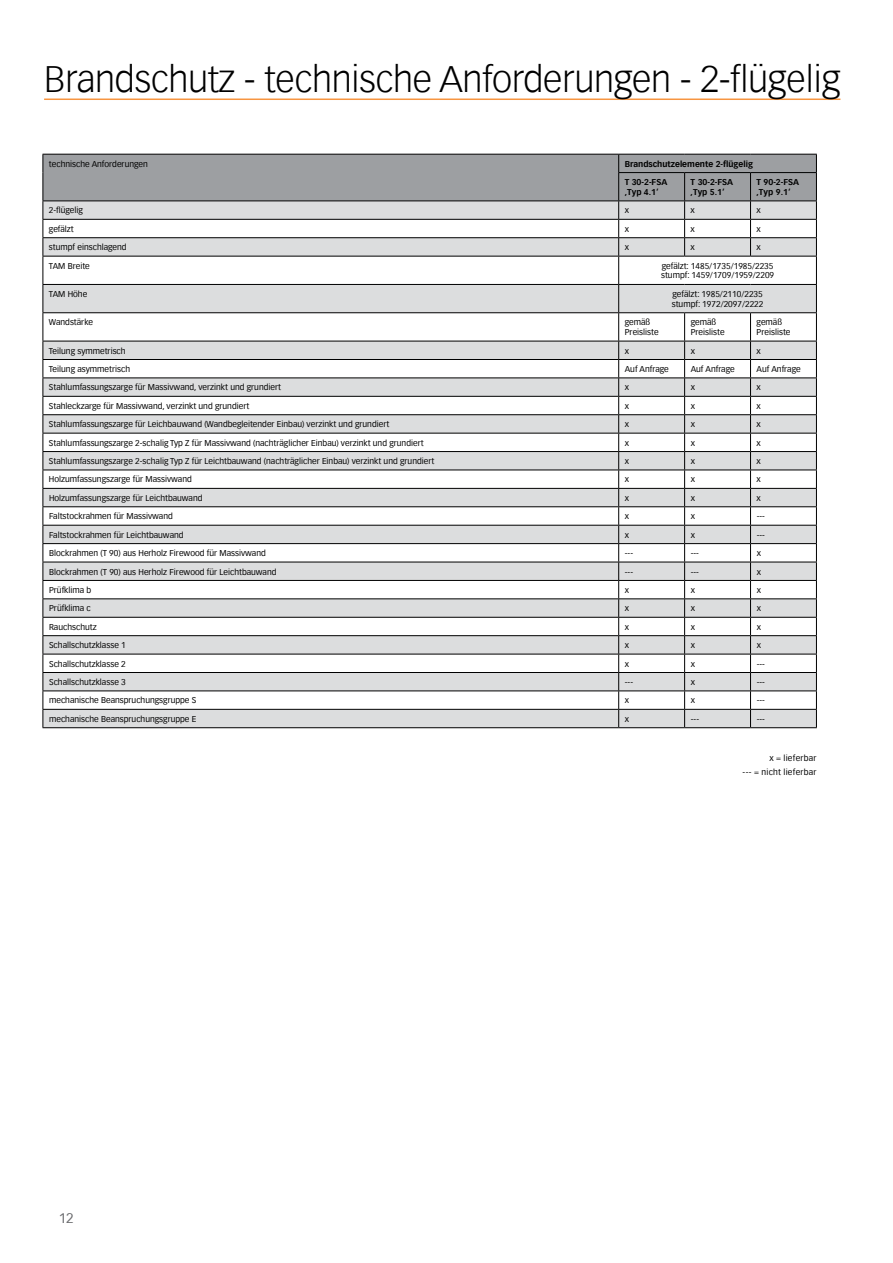
<style>
.page{position:relative;width:893px;height:1263px;background:#fff}
.page>*{position:absolute;margin:0;border:0;box-sizing:border-box;transform-origin:0 0}
.t1{font:300 36px "Vectora Com";letter-spacing:-.01em;color:#000}
.t2{font:13.5px "Vectora Com";color:#6d6e71}
.t3{font:8.25px/9.9px "Vectora Com";color:#000}
.t4{font:700 8.25px/9.9px "Vectora Com";color:#000}
.t5{font:8.25px/14.1px "Vectora Com";letter-spacing:.03em;color:#000;text-align:right}
</style>
<div class="page">
<hr style="left:44px;top:99px;width:796px;height:1px;background:#f79541">
<svg style="left:43px;top:154px;width:774px;height:573px"></svg>
<hr style="left:43px;top:727px;width:576px;height:1px;background:#000">
<hr style="left:619px;top:727px;width:66px;height:1px;background:#000">
<hr style="left:685px;top:727px;width:65px;height:1px;background:#000">
<hr style="left:750px;top:727px;width:67px;height:1px;background:#000">
<h1 class="t1" style="left:44px;top:57px;width:798px">Brandschutz - technische Anforderungen - 2-flügelig</h1>
<p class="t3" style="left:49px;top:159px;width:101px">technische Anforderungen</p>
<p class="t4" style="left:625px;top:159px;width:130px">Brandschutzelemente 2-flügelig</p>
<p class="t4" style="left:625px;top:177px;width:44px">T 30-2-FSA ‚Typ 4.1‘</p>
<p class="t4" style="left:691px;top:177px;width:44px">T 30-2-FSA ‚Typ 5.1‘</p>
<p class="t4" style="left:756px;top:177px;width:44px">T 90-2-FSA ‚Typ 9.1‘</p>
<p class="t3" style="left:49px;top:205px;width:36px">2-flügelig</p>
<p class="t3" style="left:625px;top:205px;width:6px">x</p>
<p class="t3" style="left:691px;top:205px;width:6px">x</p>
<p class="t3" style="left:756px;top:205px;width:6px">x</p>
<p class="t3" style="left:49px;top:224px;width:26px">gefälzt</p>
<p class="t3" style="left:625px;top:224px;width:6px">x</p>
<p class="t3" style="left:691px;top:224px;width:6px">x</p>
<p class="t3" style="left:756px;top:224px;width:6px">x</p>
<p class="t3" style="left:49px;top:242px;width:79px">stumpf einschlagend</p>
<p class="t3" style="left:625px;top:242px;width:6px">x</p>
<p class="t3" style="left:691px;top:242px;width:6px">x</p>
<p class="t3" style="left:757px;top:242px;width:6px">x</p>
<p class="t3" style="left:49px;top:261px;width:42px">TAM Breite</p>
<p class="t3" style="left:661px;top:261px;width:115px">gefälzt: 1485/1735/1985/2235 stumpf: 1459/1709/1959/2209</p>
<p class="t3" style="left:49px;top:289px;width:40px">TAM Höhe</p>
<p class="t3" style="left:672px;top:289px;width:93px">gefälzt: 1985/2110/2235 stumpf: 1972/2097/2222</p>
<p class="t3" style="left:49px;top:317px;width:46px">Wandstärke</p>
<p class="t3" style="left:625px;top:317px;width:35px">gemäß<br>Preisliste</p>
<p class="t3" style="left:691px;top:317px;width:35px">gemäß<br>Preisliste</p>
<p class="t3" style="left:757px;top:317px;width:35px">gemäß<br>Preisliste</p>
<p class="t3" style="left:49px;top:346px;width:78px">Teilung symmetrisch</p>
<p class="t3" style="left:625px;top:346px;width:6px">x</p>
<p class="t3" style="left:691px;top:346px;width:6px">x</p>
<p class="t3" style="left:757px;top:346px;width:6px">x</p>
<p class="t3" style="left:49px;top:364px;width:83px">Teilung asymmetrisch</p>
<p class="t3" style="left:625px;top:364px;width:46px">Auf Anfrage</p>
<p class="t3" style="left:691px;top:364px;width:46px">Auf Anfrage</p>
<p class="t3" style="left:757px;top:364px;width:46px">Auf Anfrage</p>
<p class="t3" style="left:49px;top:382px;width:234px">Stahlumfassungszarge für Massivwand, verzinkt und grundiert</p>
<p class="t3" style="left:625px;top:382px;width:6px">x</p>
<p class="t3" style="left:691px;top:382px;width:6px">x</p>
<p class="t3" style="left:757px;top:382px;width:6px">x</p>
<p class="t3" style="left:49px;top:401px;width:202px">Stahleckzarge für Massivwand, verzinkt und grundiert</p>
<p class="t3" style="left:625px;top:401px;width:6px">x</p>
<p class="t3" style="left:691px;top:401px;width:6px">x</p>
<p class="t3" style="left:757px;top:401px;width:6px">x</p>
<p class="t3" style="left:49px;top:419px;width:342px">Stahlumfassungszarge für Leichbauwand (Wandbegleitender Einbau) verzinkt und grundiert</p>
<p class="t3" style="left:625px;top:419px;width:6px">x</p>
<p class="t3" style="left:691px;top:419px;width:6px">x</p>
<p class="t3" style="left:757px;top:419px;width:6px">x</p>
<p class="t3" style="left:49px;top:438px;width:376px">Stahlumfassungszarge 2-schalig Typ Z für Massivwand (nachträglicher Einbau) verzinkt und grundiert</p>
<p class="t3" style="left:625px;top:438px;width:6px">x</p>
<p class="t3" style="left:691px;top:438px;width:6px">x</p>
<p class="t3" style="left:757px;top:438px;width:6px">x</p>
<p class="t3" style="left:49px;top:456px;width:387px">Stahlumfassungszarge 2-schalig Typ Z für Leichtbauwand (nachträglicher Einbau) verzinkt und grundiert</p>
<p class="t3" style="left:625px;top:456px;width:6px">x</p>
<p class="t3" style="left:691px;top:456px;width:6px">x</p>
<p class="t3" style="left:757px;top:456px;width:6px">x</p>
<p class="t3" style="left:49px;top:475px;width:144px">Holzumfassungszarge für Massivwand</p>
<p class="t3" style="left:625px;top:475px;width:6px">x</p>
<p class="t3" style="left:691px;top:475px;width:6px">x</p>
<p class="t3" style="left:757px;top:475px;width:6px">x</p>
<p class="t3" style="left:49px;top:493px;width:155px">Holzumfassungszarge für Leichtbauwand</p>
<p class="t3" style="left:625px;top:493px;width:6px">x</p>
<p class="t3" style="left:691px;top:493px;width:6px">x</p>
<p class="t3" style="left:757px;top:493px;width:6px">x</p>
<p class="t3" style="left:49px;top:511px;width:125px">Faltstockrahmen für Massivwand</p>
<p class="t3" style="left:625px;top:511px;width:6px">x</p>
<p class="t3" style="left:691px;top:511px;width:6px">x</p>
<p class="t3" style="left:757px;top:511px;width:10px">---</p>
<p class="t3" style="left:49px;top:530px;width:136px">Faltstockrahmen für Leichtbauwand</p>
<p class="t3" style="left:625px;top:530px;width:6px">x</p>
<p class="t3" style="left:691px;top:530px;width:6px">x</p>
<p class="t3" style="left:757px;top:530px;width:10px">---</p>
<p class="t3" style="left:49px;top:548px;width:218px">Blockrahmen (T 90) aus Herholz Firewood für Massivwand</p>
<p class="t3" style="left:625px;top:548px;width:10px">---</p>
<p class="t3" style="left:691px;top:548px;width:10px">---</p>
<p class="t3" style="left:757px;top:548px;width:6px">x</p>
<p class="t3" style="left:49px;top:567px;width:229px">Blockrahmen (T 90) aus Herholz Firewood für Leichtbauwand</p>
<p class="t3" style="left:625px;top:567px;width:10px">---</p>
<p class="t3" style="left:691px;top:567px;width:10px">---</p>
<p class="t3" style="left:757px;top:567px;width:6px">x</p>
<p class="t3" style="left:49px;top:585px;width:44px">Prüfklima b</p>
<p class="t3" style="left:625px;top:585px;width:6px">x</p>
<p class="t3" style="left:691px;top:585px;width:6px">x</p>
<p class="t3" style="left:757px;top:585px;width:6px">x</p>
<p class="t3" style="left:49px;top:603px;width:43px">Prüfklima c</p>
<p class="t3" style="left:625px;top:603px;width:6px">x</p>
<p class="t3" style="left:691px;top:603px;width:6px">x</p>
<p class="t3" style="left:757px;top:603px;width:6px">x</p>
<p class="t3" style="left:49px;top:622px;width:49px">Rauchschutz</p>
<p class="t3" style="left:625px;top:622px;width:6px">x</p>
<p class="t3" style="left:691px;top:622px;width:6px">x</p>
<p class="t3" style="left:757px;top:622px;width:6px">x</p>
<p class="t3" style="left:49px;top:640px;width:78px">Schallschutzklasse 1</p>
<p class="t3" style="left:625px;top:640px;width:6px">x</p>
<p class="t3" style="left:691px;top:640px;width:6px">x</p>
<p class="t3" style="left:757px;top:640px;width:6px">x</p>
<p class="t3" style="left:49px;top:659px;width:78px">Schallschutzklasse 2</p>
<p class="t3" style="left:625px;top:659px;width:6px">x</p>
<p class="t3" style="left:691px;top:659px;width:6px">x</p>
<p class="t3" style="left:757px;top:659px;width:10px">---</p>
<p class="t3" style="left:49px;top:677px;width:78px">Schallschutzklasse 3</p>
<p class="t3" style="left:625px;top:677px;width:10px">---</p>
<p class="t3" style="left:691px;top:677px;width:6px">x</p>
<p class="t3" style="left:757px;top:677px;width:10px">---</p>
<p class="t3" style="left:49px;top:695px;width:149px">mechanische Beanspruchungsgruppe S</p>
<p class="t3" style="left:625px;top:695px;width:6px">x</p>
<p class="t3" style="left:691px;top:695px;width:6px">x</p>
<p class="t3" style="left:757px;top:695px;width:10px">---</p>
<p class="t3" style="left:49px;top:714px;width:149px">mechanische Beanspruchungsgruppe E</p>
<p class="t3" style="left:625px;top:714px;width:6px">x</p>
<p class="t3" style="left:691px;top:714px;width:10px">---</p>
<p class="t3" style="left:757px;top:714px;width:10px">---</p>
<p class="t5" style="left:743px;top:751px;width:76px">x = lieferbar<br>--- = nicht lieferbar</p>
<h2 class="t2" style="left:59px;top:1210px;width:17px">12</h2>
</div>
